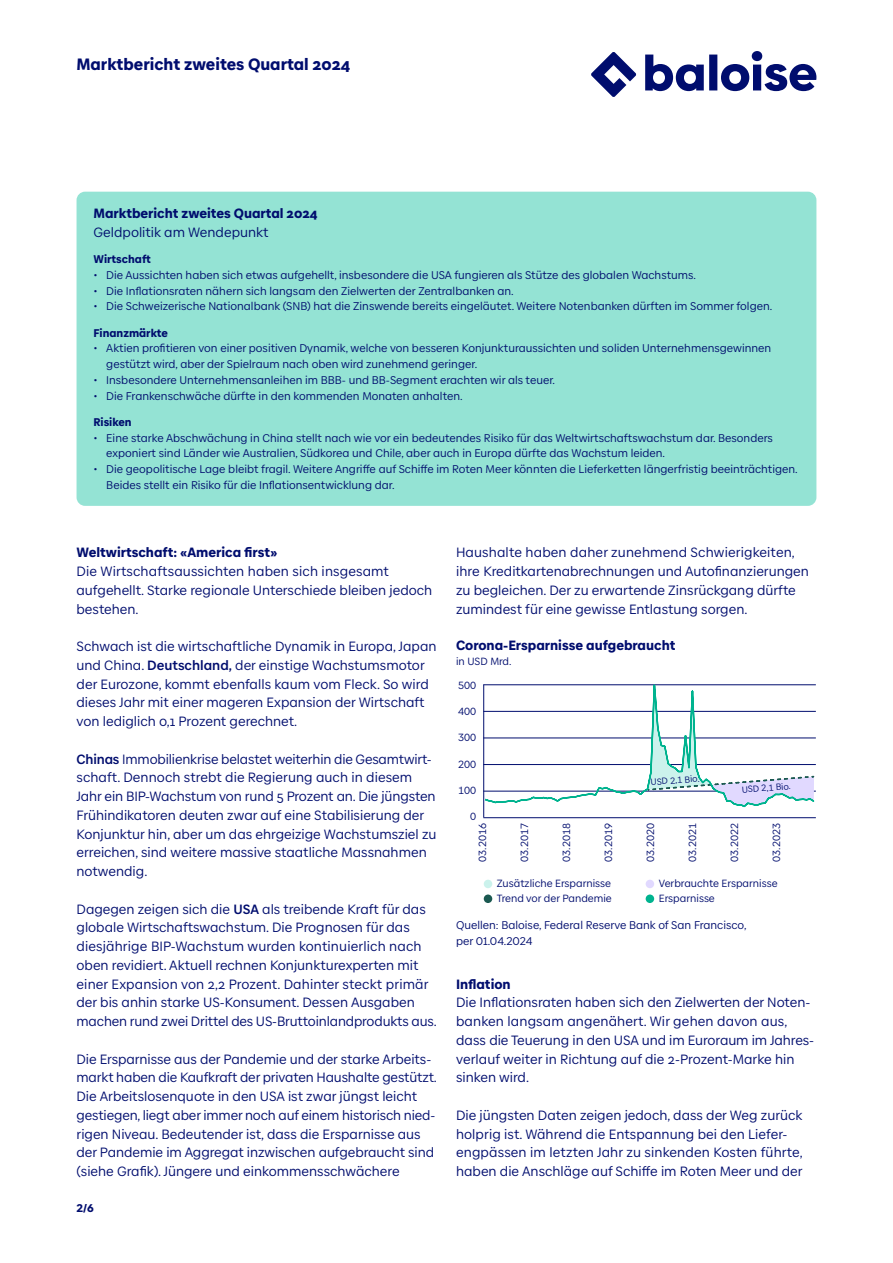
<style>
.page{position:relative;width:893px;height:1263px;background:#fff}
.page>*{position:absolute;margin:0;border:0;box-sizing:border-box;transform-origin:0 0}
.t1{font:900 16.5px "Baloise Create Text";color:#000d6e}
.t2{font:13.5px/18.8px "Baloise Create Text";color:#000d6e}
.t3{font:900 13.5px "Baloise Create Text";color:#000d6e}
.t4{font:11.25px/15.8px "Baloise Create Text";color:#000d6e}
.t5{font:900 11.25px "Baloise Create Text";color:#000d6e}
.t6{font:10.5px "Baloise Create Text";color:#000d6e}
.t7{font:9px "Baloise Create Text";color:#000d6e}
.s1{font-weight:700}
</style>
<div class="page">
<hr style="left:483px;top:738px;width:333px;height:1px;background:#000d6e">
<hr style="left:483px;top:764px;width:333px;height:1px;background:#000d6e">
<hr style="left:483px;top:791px;width:333px;height:1px;background:#000d6e">
<hr style="left:483px;top:711px;width:333px;height:1px;background:#000d6e">
<hr style="left:483px;top:684px;width:333px;height:1px;background:#000d6e">
<hr style="left:483px;top:684px;width:1px;height:133px;background:#000d6e">
<div style="left:484px;top:880px;width:8px;height:8px;background:#cbf2ec;border-radius:50%"></div>
<div style="left:646px;top:880px;width:8px;height:8px;background:#e1d9ff;border-radius:50%"></div>
<div style="left:484px;top:894px;width:8px;height:9px;background:#1b5951;border-radius:50%"></div>
<div style="left:646px;top:894px;width:8px;height:9px;background:#00b38f;border-radius:50%"></div>
<svg style="left:483px;top:684px;width:332px;height:124px"></svg>
<hr style="left:483px;top:817px;width:333px;height:1px;background:#000d6e">
<div style="left:77px;top:192px;width:739px;height:314px;background:#94e3d4;border-radius:9px"></div>
<svg style="left:591px;top:51px;width:225px;height:46px"></svg>
<p class="t1" style="left:77px;top:52px;width:275px">Marktbericht zweites Quartal 2024</p>
<p class="t3" style="left:94px;top:204px;width:225px">Marktbericht zweites Quartal 2024</p>
<p class="t2" style="left:94px;top:223px;width:177px">Geldpolitik am Wendepunkt</p>
<p class="t5" style="left:94px;top:251px;width:59px">Wirtschaft</p>
<p class="t4" style="left:94px;top:267px;width:604px">• Die Aussichten haben sich etwas aufgehellt, insbesondere die USA fungieren als Stütze des globalen Wachstums.</p>
<p class="t4" style="left:94px;top:283px;width:422px">• Die Inflationsraten nähern sich langsam den Zielwerten der Zentralbanken an.</p>
<p class="t4" style="left:94px;top:298px;width:680px">• Die Schweizerische Nationalbank (SNB) hat die Zinswende bereits eingeläutet. Weitere Notenbanken dürften im Sommer folgen.</p>
<p class="t5" style="left:94px;top:325px;width:76px">Finanzmärkte</p>
<p class="t4" style="left:106px;top:340px;width:666px;text-indent:-13px">• Aktien profitieren von einer positiven Dynamik, welche von besseren Konjunkturaussichten und soliden Unternehmensgewinnen gestützt wird, aber der Spielraum nach oben wird zunehmend geringer.</p>
<p class="t4" style="left:94px;top:372px;width:463px">• Insbesondere Unternehmensanleihen im BBB- und BB-Segment erachten wir als teuer.</p>
<p class="t4" style="left:94px;top:388px;width:371px">• Die Frankenschwäche dürfte in den kommenden Monaten anhalten.</p>
<p class="t5" style="left:94px;top:414px;width:40px">Risiken</p>
<p class="t4" style="left:106px;top:430px;width:668px;text-indent:-13px">• Eine starke Abschwächung in China stellt nach wie vor ein bedeutendes Risiko für das Weltwirtschaftswachstum dar. Besonders exponiert sind Länder wie Australien, Südkorea und Chile, aber auch in Europa dürfte das Wachstum leiden.</p>
<p class="t4" style="left:106px;top:461px;width:693px;text-indent:-13px">• Die geopolitische Lage bleibt fragil. Weitere Angriffe auf Schiffe im Roten Meer könnten die Lieferketten längerfristig beeinträchtigen.<br>Beides stellt ein Risiko für die Inflationsentwicklung dar.</p>
<p class="t3" style="left:77px;top:543px;width:202px">Weltwirtschaft: «America first»</p>
<p class="t2" style="left:77px;top:562px;width:357px">Die Wirtschaftsaussichten haben sich insgesamt aufgehellt. Starke regionale Unterschiede bleiben jedoch bestehen.</p>
<p class="t2" style="left:77px;top:637px;width:361px">Schwach ist die wirtschaftliche Dynamik in Europa, Japan und China. <span class="s1">Deutschland,</span> der einstige Wachstumsmotor der Eurozone, kommt ebenfalls kaum vom Fleck. So wird dieses Jahr mit einer mageren Expansion der Wirtschaft von lediglich 0,1 Prozent gerechnet.</p>
<p class="t2" style="left:77px;top:749px;width:361px"><span class="s1">Chinas</span> Immobilienkrise belastet weiterhin die Gesamtwirt&shy;schaft. Dennoch strebt die Regierung auch in diesem Jahr ein BIP-Wachstum von rund 5 Prozent an. Die jüngsten Frühindikatoren deuten zwar auf eine Stabilisierung der Konjunktur hin, aber um das ehrgeizige Wachstumsziel zu erreichen, sind weitere massive staatliche Massnahmen notwendig.</p>
<p class="t2" style="left:77px;top:899px;width:362px">Dagegen zeigen sich die <span class="s1">USA</span> als treibende Kraft für das globale Wirtschaftswachstum. Die Prognosen für das diesjährige BIP-Wachstum wurden kontinuierlich nach oben revidiert. Aktuell rechnen Konjunkturexperten mit einer Expansion von 2,2 Prozent. Dahinter steckt primär der bis anhin starke US-Konsument. Dessen Ausgaben machen rund zwei Drittel des US-Bruttoinlandprodukts aus.</p>
<p class="t2" style="left:77px;top:1049px;width:362px">Die Ersparnisse aus der Pandemie und der starke Arbeits&shy;markt haben die Kaufkraft der privaten Haushalte gestützt.<br>Die Arbeitslosenquote in den USA ist zwar jüngst leicht gestiegen, liegt aber immer noch auf einem historisch nied&shy;rigen Niveau. Bedeutender ist, dass die Ersparnisse aus der Pandemie im Aggregat inzwischen aufgebraucht sind (siehe Grafik). Jüngere und einkommensschwächere</p>
<p class="t5" style="left:77px;top:1200px;width:19px">2/6</p>
<p class="t2" style="left:456px;top:543px;width:354px">Haushalte haben daher zunehmend Schwierigkeiten, ihre Kreditkartenabrechnungen und Autofinanzierungen zu begleichen. Der zu erwartende Zinsrückgang dürfte zumindest für eine gewisse Entlastung sorgen.</p>
<p class="t3" style="left:456px;top:636px;width:221px">Corona-Ersparnisse aufgebraucht</p>
<p class="t6" style="left:456px;top:655px;width:57px">in USD Mrd.</p>
<p class="t6" style="left:458px;top:679px;width:20px">500</p>
<p class="t6" style="left:458px;top:705px;width:20px">400</p>
<p class="t6" style="left:458px;top:731px;width:20px">300</p>
<p class="t6" style="left:458px;top:758px;width:20px">200</p>
<p class="t6" style="left:458px;top:784px;width:20px">100</p>
<p class="t6" style="left:470px;top:810px;width:8px">0</p>
<p class="t7" style="left:650px;top:776px;width:51px;rotate:-4deg">USD 2,1 Bio.</p>
<p class="t7" style="left:741px;top:784px;width:51px;rotate:-4deg">USD 2,1 Bio.</p>
<p class="t6" style="left:476px;top:862px;width:40px;rotate:-90deg">03.2016</p>
<p class="t6" style="left:518px;top:862px;width:40px;rotate:-90deg">03.2017</p>
<p class="t6" style="left:560px;top:862px;width:40px;rotate:-90deg">03.2018</p>
<p class="t6" style="left:602px;top:862px;width:40px;rotate:-90deg">03.2019</p>
<p class="t6" style="left:644px;top:862px;width:40px;rotate:-90deg">03.2020</p>
<p class="t6" style="left:686px;top:862px;width:40px;rotate:-90deg">03.2021</p>
<p class="t6" style="left:728px;top:862px;width:40px;rotate:-90deg">03.2022</p>
<p class="t6" style="left:770px;top:862px;width:40px;rotate:-90deg">03.2023</p>
<p class="t6" style="left:497px;top:877px;width:116px">Zusätzliche Ersparnisse</p>
<p class="t6" style="left:659px;top:877px;width:120px">Verbrauchte Ersparnisse</p>
<p class="t6" style="left:497px;top:892px;width:116px">Trend vor der Pandemie</p>
<p class="t6" style="left:659px;top:892px;width:58px">Ersparnisse</p>
<p class="t4" style="left:456px;top:917px;width:292px">Quellen: Baloise, Federal Reserve Bank of San Francisco, per 01.04.2024</p>
<p class="t3" style="left:456px;top:974px;width:56px">Inflation</p>
<p class="t2" style="left:456px;top:993px;width:360px">Die Inflationsraten haben sich den Zielwerten der Noten&shy;banken langsam angenähert. Wir gehen davon aus, dass die Teuerung in den USA und im Euroraum im Jahres&shy;verlauf weiter in Richtung auf die 2-Prozent-Marke hin sinken wird.</p>
<p class="t2" style="left:456px;top:1106px;width:348px">Die jüngsten Daten zeigen jedoch, dass der Weg zurück holprig ist. Während die Entspannung bei den Liefer&shy;engpässen im letzten Jahr zu sinkenden Kosten führte, haben die Anschläge auf Schiffe im Roten Meer und der</p>
</div>
